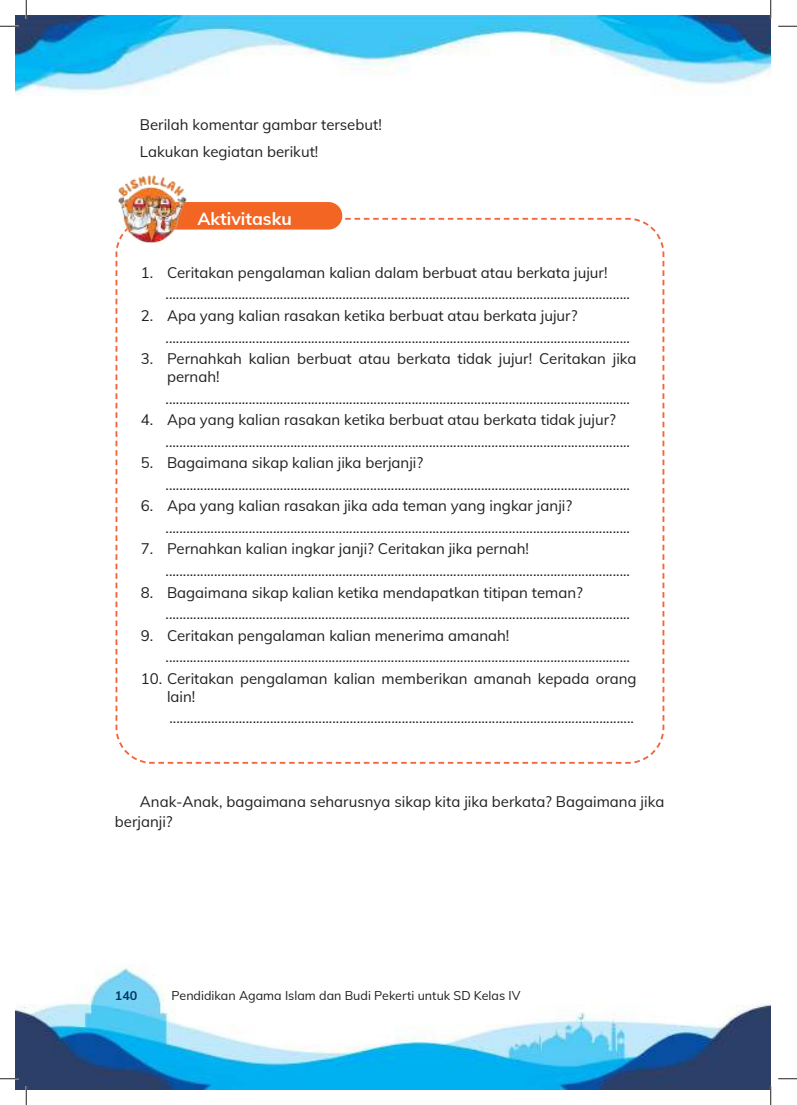
<style>
.page{position:relative;width:797px;height:1105px;background:#fff}
.page>*{position:absolute;margin:0;border:0;box-sizing:border-box;transform-origin:0 0}
.t1{font:700 17.5px "Mulish";color:#fff}
.t2{font:15px/21.5px "Mulish";color:#231f20}
.t3{font:12.5px "Mulish";color:#231f20}
.t4{font:700 12.5px "Mulish";color:#013668}
</style>
<div class="page">
<img style="left:16px;top:967px;width:754px;height:122px">
<img style="left:16px;top:16px;width:754px;height:80px">
<svg style="left:115px;top:217px;width:550px;height:547px"></svg>
<div style="left:142px;top:202px;width:200px;height:28px;background:#f26522;border-radius:14px"></div>
<img style="left:115px;top:175px;width:73px;height:69px">
<svg style="left:0;top:25px;width:19px;height:2px"></svg>
<svg style="left:778px;top:25px;width:19px;height:2px"></svg>
<svg style="left:0;top:1078px;width:19px;height:1px"></svg>
<svg style="left:778px;top:1078px;width:19px;height:1px"></svg>
<svg style="left:25px;top:0;width:2px;height:19px"></svg>
<svg style="left:25px;top:1086px;width:2px;height:19px"></svg>
<svg style="left:770px;top:0;width:1px;height:19px"></svg>
<svg style="left:770px;top:1086px;width:1px;height:19px"></svg>
<p class="t2" style="left:140px;top:112px;width:243px;line-height:27.1px">Berilah komentar gambar tersebut!<br>Lakukan kegiatan berikut!</p>
<p class="t1" style="left:197px;top:212px;width:96px">Aktivitasku</p>
<p class="t2" style="left:165px;top:263px;width:466px;text-indent:-25px">1. Ceritakan pengalaman kalian dalam berbuat atau berkata jujur! ......................................................................................................................................</p>
<p class="t2" style="left:165px;top:306px;width:466px;text-indent:-25px">2. Apa yang kalian rasakan ketika berbuat atau berkata jujur? ......................................................................................................................................</p>
<p class="t2" style="left:167px;top:351px;width:471px;line-height:18px;text-indent:-26px">3. Pernahkah kalian berbuat atau berkata tidak jujur! Ceritakan jika pernah!</p>
<p class="t2" style="left:165px;top:389px;width:466px">......................................................................................................................................</p>
<p class="t2" style="left:165px;top:410px;width:466px;text-indent:-25px">4. Apa yang kalian rasakan ketika berbuat atau berkata tidak jujur? ......................................................................................................................................</p>
<p class="t2" style="left:165px;top:454px;width:466px;text-indent:-25px">5. Bagaimana sikap kalian jika berjanji? ......................................................................................................................................</p>
<p class="t2" style="left:165px;top:497px;width:466px;text-indent:-25px">6. Apa yang kalian rasakan jika ada teman yang ingkar janji? ......................................................................................................................................</p>
<p class="t2" style="left:165px;top:540px;width:466px;text-indent:-25px">7. Pernahkan kalian ingkar janji? Ceritakan jika pernah! ......................................................................................................................................</p>
<p class="t2" style="left:165px;top:583px;width:466px;text-indent:-25px">8. Bagaimana sikap kalian ketika mendapatkan titipan teman? ......................................................................................................................................</p>
<p class="t2" style="left:165px;top:626px;width:466px;text-indent:-25px">9. Ceritakan pengalaman kalian menerima amanah! ......................................................................................................................................</p>
<p class="t2" style="left:167px;top:671px;width:471px;line-height:18px;text-indent:-26px">10. Ceritakan pengalaman kalian memberikan amanah kepada orang lain!</p>
<p class="t2" style="left:169px;top:708px;width:466px">......................................................................................................................................</p>
<p class="t2" style="left:115px;top:793px;width:551px;line-height:20px;text-indent:25px">Anak-Anak, bagaimana seharusnya sikap kita jika berkata? Bagaimana jika berjanji?</p>
<p class="t4" style="left:115px;top:991px;width:24px">140</p>
<p class="t3" style="left:172px;top:991px;width:350px">Pendidikan Agama Islam dan Budi Pekerti untuk SD Kelas IV</p>
</div>
